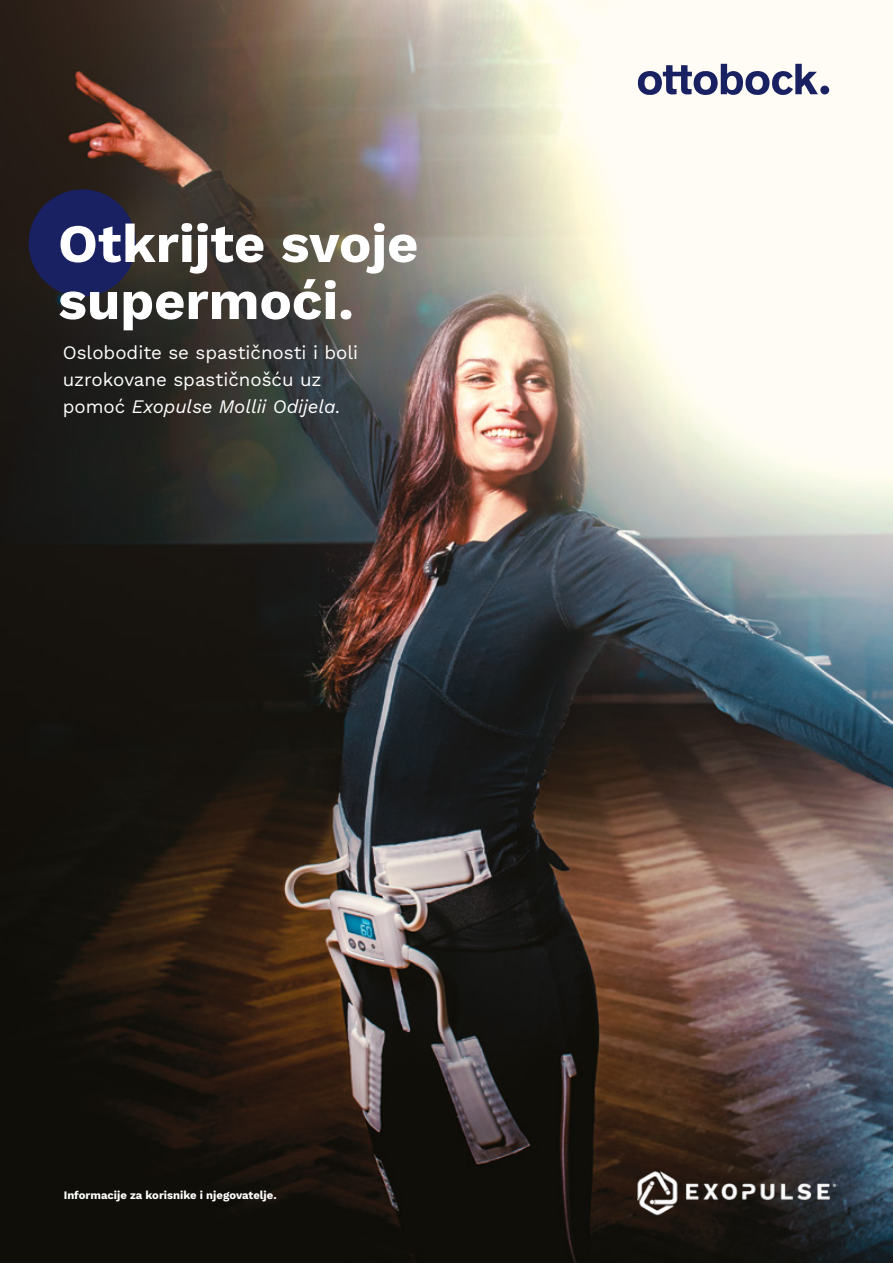
<style>
.page{position:relative;width:893px;height:1263px;background:#fff}
.page>*{position:absolute;margin:0;border:0;box-sizing:border-box;transform-origin:0 0}
.t1{font:700 54px/57px "Work Sans";color:#fff}
.t2{font:18.75px/27px "Work Sans";color:#fff}
.t3{font:700 11.25px "Work Sans";color:#fff}
.s1{font-style:italic}
</style>
<div class="page">
<img style="left:0;top:0;width:893px;height:1263px">
<img style="left:635px;top:1167px;width:202px;height:51px">
<div style="left:29px;top:189px;width:107px;height:108px;background:#1a2162;border-radius:50%"></div>
<div style="left:820px;top:86px;width:9px;height:8px;background:#1a2162;border-radius:50%"></div>
<svg style="left:638px;top:64px;width:180px;height:31px"></svg>
<h1 class="t1" style="left:58px;top:213px;width:362px">Otkrijte svoje supermoći.</h1>
<p class="t2" style="left:63px;top:338px;width:297px">Oslobodite se spastičnosti i boli uzrokovane spastičnošću uz pomoć <span class="s1">Exopulse Mollii Odijela.</span></p>
<p class="t3" style="left:64px;top:1187px;width:214px">Informacije za korisnike i njegovatelje.</p>
</div>
